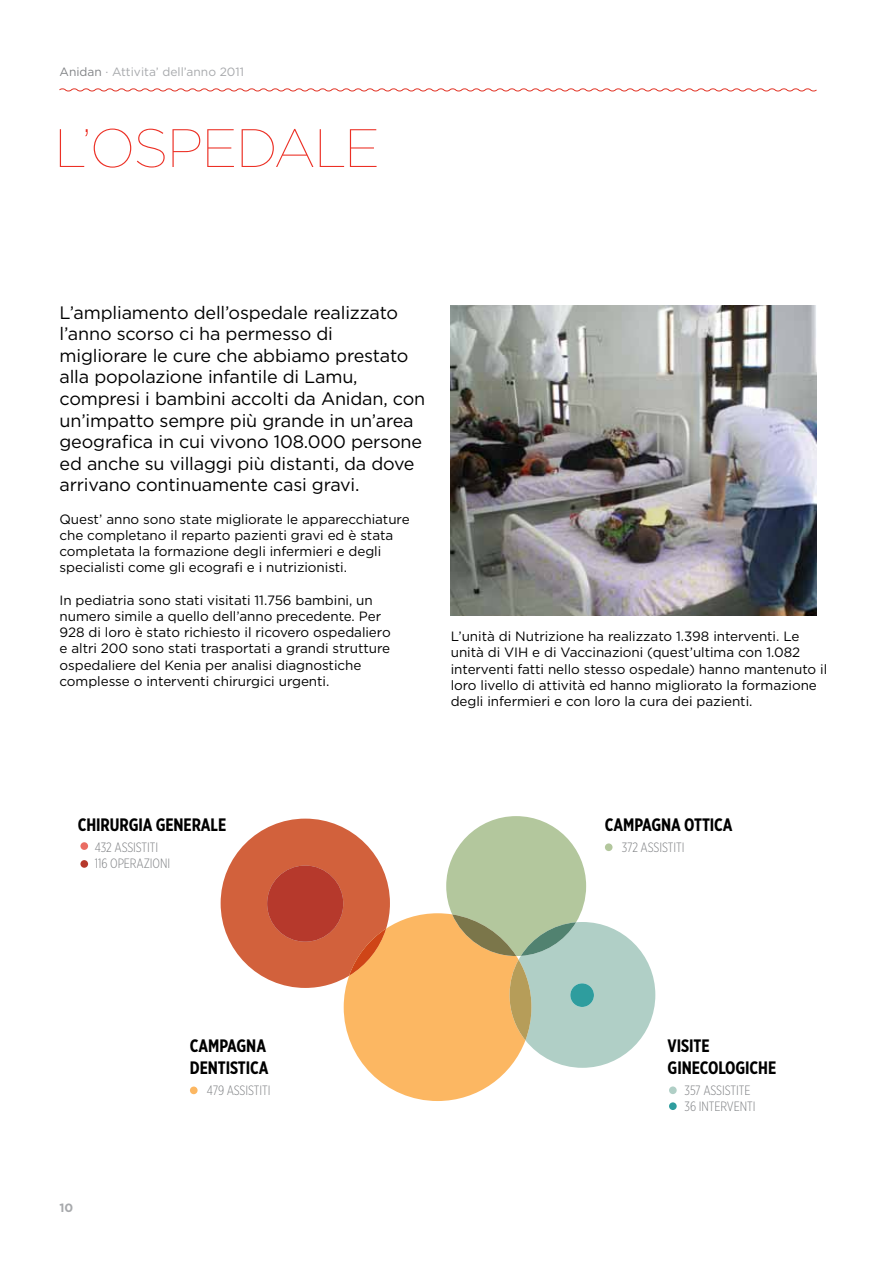
<style>
.page{position:relative;width:893px;height:1263px;background:#fff}
.page>*{position:absolute;margin:0;border:0;box-sizing:border-box;transform-origin:0 0}
.t1{font:100 54px "Gotham";letter-spacing:-.025em;color:#ec3025}
.t2{font:18px/21.6px "Gotham";letter-spacing:-.01em;color:#000}
.t3{font:700 18px/21.6px "Gotham X Narrow";letter-spacing:-.005em;color:#000}
.t4{font:13.5px/16.2px "Gotham";letter-spacing:-.005em;color:#000}
.t5{font:300 13.5px/16.2px "Gotham X Narrow";letter-spacing:-.01em;color:#808285}
.t6{font:12px "Gotham";color:#a7a9ac}
.t7{font:700 12px "Gotham";color:#a7a9ac}
.s1{color:#808285}
</style>
<div class="page">
<svg style="left:59px;top:88px;width:758px;height:4px"></svg>
<img style="left:451px;top:305px;width:365px;height:310px">
<div style="left:80px;top:842px;width:8px;height:8px;background:#ea6d63;border-radius:50%"></div>
<div style="left:669px;top:1086px;width:8px;height:8px;background:#b0cfc6;border-radius:50%"></div>
<div style="left:669px;top:1102px;width:8px;height:8px;background:#2e9d9e;border-radius:50%"></div>
<div style="left:190px;top:1086px;width:8px;height:8px;background:#fcb762;border-radius:50%"></div>
<div style="left:80px;top:860px;width:8px;height:8px;background:#b6392c;border-radius:50%"></div>
<svg style="left:221px;top:816px;width:434px;height:285px"></svg>
<p class="t6" style="left:60px;top:65px;width:186px"><span class="s1">Anidan</span> · attivita’ dell’anno 2011</p>
<h1 class="t1" style="left:54px;top:119px;width:327px">L’OSPEDALE</h1>
<p class="t2" style="left:60px;top:301px;width:367px">L’ampliamento dell’ospedale realizzato l’anno scorso ci ha permesso di migliorare le cure che abbiamo prestato alla popolazione infantile di Lamu, compresi i bambini accolti da Anidan, con un’impatto sempre più grande in un’area geografica in cui vivono 108.000 persone ed anche su villaggi più distanti, da dove arrivano continuamente casi gravi.</p>
<p class="t4" style="left:60px;top:511px;width:352px">Quest’ anno sono state migliorate le apparecchiature che completano il reparto pazienti gravi ed è stata completata la formazione degli infermieri e degli specialisti come gli ecografi e i nutrizionisti.</p>
<p class="t4" style="left:60px;top:592px;width:333px">In pediatria sono stati visitati 11.756 bambini, un numero simile a quello dell’anno precedente. Per 928 di loro è stato richiesto il ricovero ospedaliero e altri 200 sono stati trasportati a grandi strutture ospedaliere del Kenia per analisi diagnostiche complesse o interventi chirurgici urgenti.</p>
<p class="t4" style="left:451px;top:628px;width:378px">L’unità di Nutrizione ha realizzato 1.398 interventi. Le unità di VIH e di Vaccinazioni (quest’ultima con 1.082 interventi fatti nello stesso ospedale) hanno mantenuto il loro livello di attività ed hanno migliorato la formazione degli infermieri e con loro la cura dei pazienti.</p>
<h2 class="t3" style="left:78px;top:813px;width:150px">CHIRURGIA GENERALE</h2>
<p class="t5" style="left:95px;top:838px;width:33px">432 ASSISTITI<br>116 OPERAZIONI</p>
<h2 class="t3" style="left:605px;top:813px;width:129px">CAMPAGNA OTTICA</h2>
<p class="t5" style="left:622px;top:838px;width:64px">372 ASSISTITI</p>
<p class="t7" style="left:60px;top:1201px;width:15px">10</p>
<h2 class="t3" style="left:190px;top:1035px;width:80px">CAMPAGNA<br>DENTISTICA</h2>
<p class="t5" style="left:207px;top:1082px;width:33px">479 ASSISTITI</p>
<h2 class="t3" style="left:668px;top:1035px;width:110px">VISITE<br>GINECOLOGICHE</h2>
<p class="t5" style="left:685px;top:1082px;width:67px">357 ASSISTITE<br>36 INTERVENTI</p>
</div>
